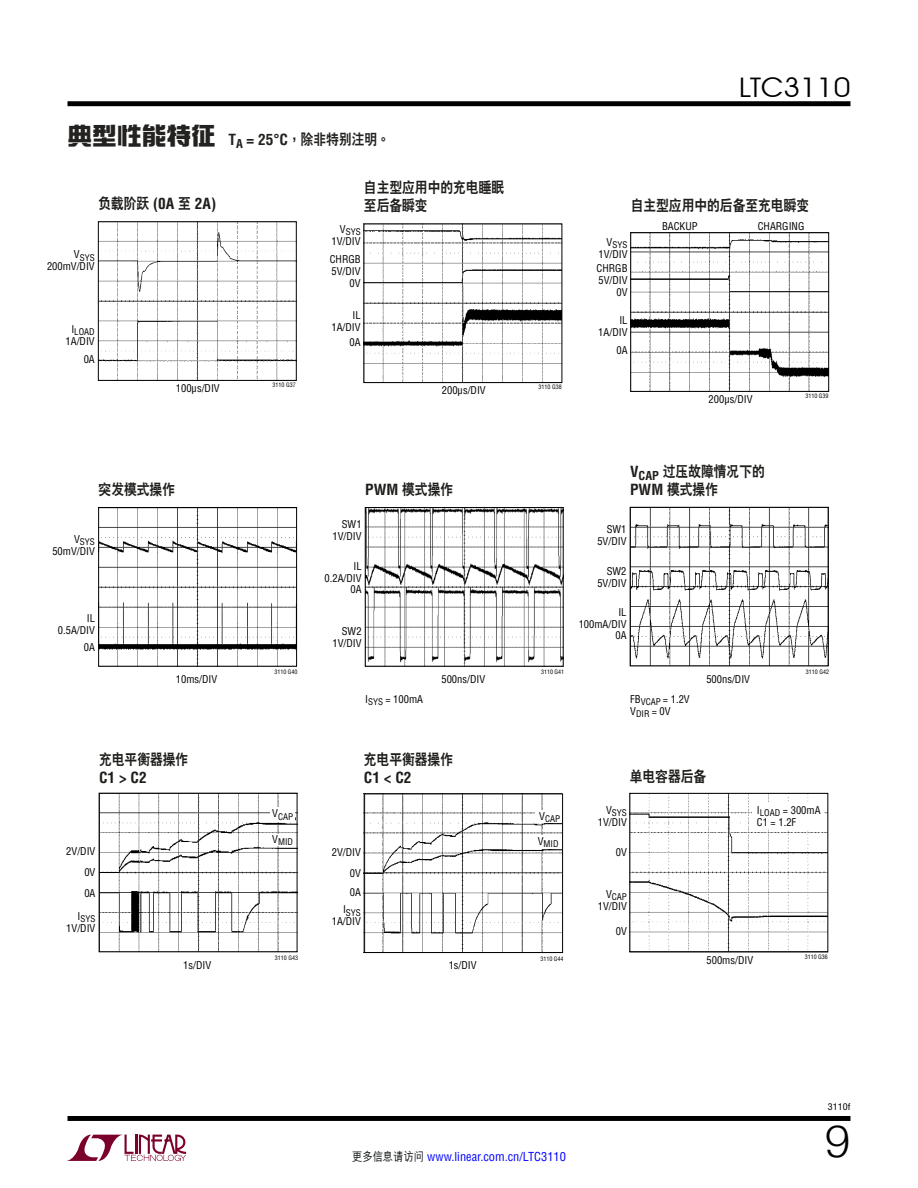
<style>
.page{position:relative;width:918px;height:1188px;background:#fff}
.page>*{position:absolute;margin:0;border:0;box-sizing:border-box;transform-origin:0 0}
.t1{font:300 45px "Helvetica Neue";color:#000}
.t2{font:27px "Avant Garde IT Cby BT";color:#000;scale:1.1 1}
.t3{font:800 15px/18px "C Hei 2 HKS";color:#1e1d1a;scale:.85 1}
.t4{font:700 condensed 15px "Helvetica LT Std";color:#1e1d1a}
.t5{font:800 15px "C Hei 2 HKS";color:#232220;scale:.85 1}
.t6{font:condensed 12.15px "Helvetica LT Std";color:#00f}
.t7{font:condensed 10.5px/12px "Helvetica LT Std";color:#000;text-align:right}
.t8{font:condensed 9px "Helvetica LT Std";color:#000}
.t9{font:condensed 9px "Helvetica LT Std";color:#000;scale:1.1 1}
.t10{font:condensed 6px "Helvetica LT Std";color:#000}
.s1{font-family:"CJ Ngai HKS";font-weight:700;font-size:24.75px}
.s2{font-family:"Helvetica LT Std";font-weight:700;font-stretch:condensed}
.s3{font-family:"C Hei 2 HKS";font-weight:800;font-stretch:normal}
.s4{font-family:"M Hei HKS";font-weight:500;font-stretch:normal;color:#080b0b}
</style>
<div class="page">
<svg style="left:67px;top:1135px;width:119px;height:26px"></svg>
<div style="left:68px;top:1116px;width:782px;height:5px;background:#000"></div>
<div style="left:68px;top:101px;width:782px;height:5px;background:#000"></div>
<img style="left:100px;top:223px;width:195px;height:156px">
<div style="left:98px;top:221px;width:199px;height:160px;border:1px solid #000"></div>
<img style="left:365px;top:226px;width:195px;height:155px">
<div style="left:363px;top:224px;width:199px;height:159px;border:1px solid #000"></div>
<img style="left:632px;top:234px;width:195px;height:156px">
<div style="left:630px;top:232px;width:199px;height:160px;border:1px solid #000"></div>
<img style="left:100px;top:509px;width:195px;height:156px">
<div style="left:98px;top:507px;width:199px;height:160px;border:1px solid #000"></div>
<img style="left:367px;top:509px;width:195px;height:156px">
<div style="left:365px;top:507px;width:199px;height:160px;border:1px solid #000"></div>
<img style="left:632px;top:509px;width:195px;height:155px">
<div style="left:630px;top:507px;width:199px;height:159px;border:1px solid #000"></div>
<img style="left:101px;top:795px;width:195px;height:155px">
<div style="left:271px;top:807px;width:24px;height:15px;background:#fff"></div>
<div style="left:270px;top:834px;width:25px;height:12px;background:#fff"></div>
<div style="left:99px;top:793px;width:199px;height:159px;border:1px solid #000"></div>
<img style="left:366px;top:795px;width:195px;height:156px">
<div style="left:535px;top:810px;width:27px;height:13px;background:#fff"></div>
<div style="left:533px;top:835px;width:28px;height:13px;background:#fff"></div>
<div style="left:364px;top:793px;width:199px;height:160px;border:1px solid #000"></div>
<img style="left:631px;top:795px;width:195px;height:155px">
<div style="left:633px;top:799px;width:13px;height:11px;background:#fff"></div>
<div style="left:753px;top:802px;width:71px;height:27px;background:#fff"></div>
<div style="left:629px;top:793px;width:199px;height:159px;border:1px solid #000"></div>
<h3 class="t5" style="left:68px;top:130px;width:381px"><span class="s1">典型性能特征</span> <span class="s2">T</span><sub>A</sub> <span class="s2">= 25°C</span>，除非特別注明。</h3>
<h3 class="t4" style="left:98px;top:195px;width:119px"><span class="s3">負載階躍</span> (0A <span class="s3">至</span> 2A)</h3>
<p class="t8" style="left:74px;top:252px;width:22px"><sup>V</sup>SYS</p>
<p class="t7" style="left:47px;top:261px;width:49px">200mV/DIV</p>
<p class="t8" style="left:71px;top:327px;width:25px"><sup>I</sup>LOAD</p>
<p class="t7" style="left:66px;top:332px;width:31px;line-height:17.7px">1A/DIV<br>0A</p>
<p class="t7" style="left:176px;top:382px;width:45px">100µs/DIV</p>
<p class="t10" style="left:273px;top:381px;width:25px">3110 G37</p>
<h3 class="t3" style="left:364px;top:179px;width:167px">自主型應用中的充電睡眠至後備瞬變</h3>
<p class="t8" style="left:340px;top:226px;width:22px"><sup>V</sup>SYS</p>
<p class="t7" style="left:330px;top:231px;width:32px;line-height:18.3px;text-align:left">1V/DIV<br>CHRGB</p>
<p class="t7" style="left:332px;top:265px;width:31px">5V/DIV<br>0V</p>
<p class="t7" style="left:332px;top:309px;width:31px">IL<br>1A/DIV</p>
<p class="t7" style="left:350px;top:336px;width:13px">0A</p>
<p class="t7" style="left:442px;top:384px;width:45px">200µs/DIV</p>
<p class="t10" style="left:539px;top:383px;width:25px">3110 G38</p>
<h2 class="t2" style="left:739px;top:71px;width:103px">LTC3110</h2>
<h3 class="t3" style="left:631px;top:197px;width:211px">自主型應用中的後備至充電瞬變</h3>
<p class="t8" style="left:607px;top:239px;width:22px"><sup>V</sup>SYS</p>
<p class="t7" style="left:597px;top:247px;width:32px;line-height:13.8px;text-align:left">1V/DIV<br>CHRGB</p>
<p class="t7" style="left:598px;top:274px;width:31px">5V/DIV<br>0V</p>
<p class="t7" style="left:598px;top:314px;width:31px">IL<br>1A/DIV</p>
<p class="t7" style="left:616px;top:345px;width:13px">0A</p>
<p class="t7" style="left:662px;top:220px;width:37px">BACKUP</p>
<p class="t7" style="left:758px;top:220px;width:48px">CHARGING</p>
<p class="t7" style="left:709px;top:393px;width:45px">200µs/DIV</p>
<p class="t10" style="left:805px;top:392px;width:25px">3110 G39</p>
<h3 class="t3" style="left:99px;top:481px;width:91px">突發模式操作</h3>
<h3 class="t3" style="left:365px;top:481px;width:105px"><span class="s2">PWM</span> 模式操作</h3>
<h3 class="t3" style="left:630px;top:463px;width:160px"><span class="s2">V</span><sub>CAP</sub> 過壓故障情況下的<br><span class="s2">PWM</span> 模式操作</h3>
<p class="t8" style="left:74px;top:536px;width:22px"><sup>V</sup>SYS</p>
<p class="t7" style="left:52px;top:545px;width:44px">50mV/DIV</p>
<p class="t7" style="left:332px;top:518px;width:31px">SW1<br>1V/DIV</p>
<p class="t7" style="left:325px;top:560px;width:39px">IL<br>0.2A/DIV</p>
<p class="t7" style="left:351px;top:583px;width:13px">0A</p>
<p class="t7" style="left:597px;top:523px;width:31px">SW1<br>5V/DIV</p>
<p class="t7" style="left:597px;top:565px;width:31px">SW2<br>5V/DIV</p>
<p class="t7" style="left:58px;top:612px;width:39px">IL<br>0.5A/DIV</p>
<p class="t7" style="left:84px;top:642px;width:13px">0A</p>
<p class="t7" style="left:332px;top:625px;width:31px">SW2<br>1V/DIV</p>
<p class="t7" style="left:579px;top:606px;width:49px">IL<br>100mA/DIV</p>
<p class="t7" style="left:615px;top:629px;width:13px">0A</p>
<p class="t7" style="left:176px;top:673px;width:43px">10ms/DIV</p>
<p class="t10" style="left:274px;top:669px;width:25px">3110 G40</p>
<p class="t7" style="left:441px;top:673px;width:45px">500ns/DIV</p>
<p class="t10" style="left:541px;top:669px;width:25px">3110 G41</p>
<p class="t7" style="left:706px;top:673px;width:45px">500ns/DIV</p>
<p class="t10" style="left:806px;top:668px;width:25px">3110 G42</p>
<p class="t7" style="left:365px;top:693px;width:59px">I<sub>SYS</sub> = 100mA</p>
<p class="t7" style="left:630px;top:693px;width:61px;text-align:left">FB<sub>VCAP</sub> = 1.2V<br>V<sub>DIR</sub> = 0V</p>
<h3 class="t3" style="left:99px;top:751px;width:106px">充電平衡器操作</h3>
<h3 class="t4" style="left:99px;top:768px;width:49px">C1 &gt; C2</h3>
<h3 class="t3" style="left:364px;top:751px;width:106px">充電平衡器操作</h3>
<h3 class="t4" style="left:364px;top:768px;width:49px">C1 &lt; C2</h3>
<h3 class="t3" style="left:630px;top:767px;width:91px">單電容器後備</h3>
<p class="t7" style="left:66px;top:845px;width:31px">2V/DIV</p>
<p class="t8" style="left:272px;top:811px;width:22px"><sup>V</sup>CAP</p>
<p class="t8" style="left:272px;top:836px;width:22px"><sup>V</sup>MID</p>
<p class="t7" style="left:332px;top:846px;width:31px">2V/DIV</p>
<p class="t8" style="left:539px;top:813px;width:22px"><sup>V</sup>CAP</p>
<p class="t8" style="left:538px;top:839px;width:22px"><sup>V</sup>MID</p>
<p class="t8" style="left:606px;top:807px;width:22px"><sup>V</sup>SYS</p>
<p class="t7" style="left:598px;top:816px;width:31px">1V/DIV</p>
<p class="t7" style="left:616px;top:846px;width:13px">0V</p>
<p class="t7" style="left:757px;top:804px;width:65px;text-align:left">I<sub>LOAD</sub> = 300mA<br>C1 = 1.2F</p>
<p class="t7" style="left:84px;top:866px;width:13px">0V</p>
<p class="t7" style="left:350px;top:867px;width:13px">0V</p>
<p class="t7" style="left:84px;top:887px;width:13px">0A</p>
<p class="t8" style="left:78px;top:914px;width:19px"><sup>I</sup>SYS</p>
<p class="t7" style="left:66px;top:922px;width:31px">1V/DIV</p>
<p class="t7" style="left:350px;top:886px;width:13px">0A</p>
<p class="t8" style="left:343px;top:907px;width:19px"><sup>I</sup>SYS</p>
<p class="t7" style="left:332px;top:916px;width:31px">1A/DIV</p>
<p class="t8" style="left:606px;top:891px;width:22px"><sup>V</sup>CAP</p>
<p class="t7" style="left:598px;top:900px;width:31px">1V/DIV</p>
<p class="t7" style="left:616px;top:925px;width:13px">0V</p>
<p class="t7" style="left:183px;top:959px;width:30px">1s/DIV</p>
<p class="t10" style="left:275px;top:954px;width:25px">3110 G43</p>
<p class="t7" style="left:449px;top:960px;width:30px">1s/DIV</p>
<p class="t10" style="left:540px;top:955px;width:25px">3110 G44</p>
<p class="t7" style="left:707px;top:954px;width:48px">500ms/DIV</p>
<p class="t10" style="left:805px;top:953px;width:25px">3110 G36</p>
<p class="t6" style="left:352px;top:1149px;width:215px"><span class="s4">更多信息請訪問</span> www.linear.com.cn/LTC3110</p>
<p class="t9" style="left:828px;top:1102px;width:22px">3110f</p>
<h1 class="t1" style="left:825px;top:1105px;width:27px">9</h1>
</div>
